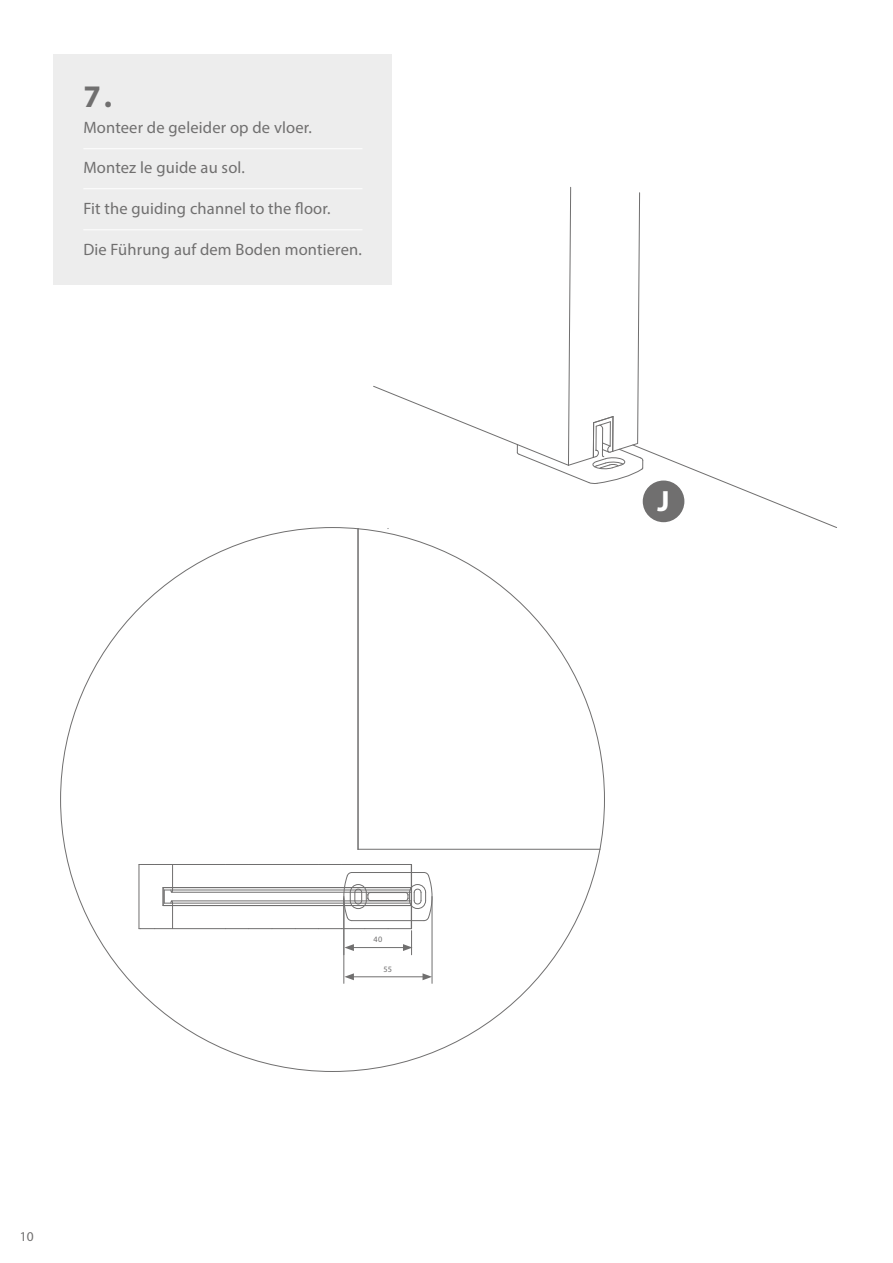
<style>
.page{position:relative;width:893px;height:1263px;background:#fff}
.page>*{position:absolute;margin:0;border:0;box-sizing:border-box;transform-origin:0 0}
.t1{font:700 31.5px "Myriad Pro";color:#706f6f}
.t2{font:700 29.4px "Myriad Pro";color:#fff}
.t3{font:16.5px "Myriad Pro";letter-spacing:.01em;color:#706f6f}
.t4{font:13.5px "Myriad Pro";color:#706f6f}
.t5{font:8.25px "Myriad Pro";color:#706f6f}
</style>
<div class="page">
<svg style="left:373px;top:187px;width:464px;height:342px"></svg>
<hr style="left:343px;top:896px;width:1px;height:87px;background:#706f6f">
<hr style="left:432px;top:896px;width:1px;height:87px;background:#706f6f">
<hr style="left:358px;top:849px;width:242px;height:1px;background:#706f6f">
<hr style="left:358px;top:528px;width:1px;height:321px;background:#706f6f">
<hr style="left:357px;top:528px;width:1px;height:321px;background:#706f6f">
<hr style="left:155px;top:864px;width:71px;height:1px;background:#706f6f">
<hr style="left:155px;top:928px;width:71px;height:1px;background:#706f6f">
<svg style="left:139px;top:864px;width:16px;height:1px"></svg>
<hr style="left:138px;top:864px;width:1px;height:65px;background:#706f6f">
<svg style="left:139px;top:928px;width:16px;height:1px"></svg>
<svg style="left:226px;top:864px;width:185px;height:1px"></svg>
<hr style="left:411px;top:864px;width:1px;height:65px;background:#706f6f">
<hr style="left:352px;top:920px;width:60px;height:1px;background:#706f6f">
<hr style="left:352px;top:872px;width:60px;height:1px;background:#706f6f">
<svg style="left:343px;top:872px;width:28px;height:49px"></svg>
<svg style="left:405px;top:871px;width:28px;height:50px"></svg>
<hr style="left:163px;top:887px;width:249px;height:1px;background:#706f6f">
<hr style="left:163px;top:905px;width:249px;height:1px;background:#706f6f">
<hr style="left:164px;top:903px;width:248px;height:1px;background:#706f6f">
<hr style="left:164px;top:889px;width:248px;height:1px;background:#706f6f">
<hr style="left:172px;top:892px;width:240px;height:1px;background:#706f6f">
<hr style="left:172px;top:900px;width:240px;height:1px;background:#706f6f">
<svg style="left:163px;top:865px;width:10px;height:64px"></svg>
<div style="left:54px;top:54px;width:338px;height:231px;background:#ededed"></div>
<hr style="left:83px;top:148px;width:279px;height:1px;background:#fff">
<hr style="left:83px;top:188px;width:279px;height:1px;background:#fff">
<hr style="left:83px;top:229px;width:279px;height:1px;background:#fff">
<div style="left:643px;top:480px;width:41px;height:42px;background:#706f6f;border-radius:50%"></div>
<hr style="left:352px;top:976px;width:73px;height:1px;background:#706f6f">
<svg style="left:344px;top:973px;width:10px;height:7px"></svg>
<svg style="left:423px;top:973px;width:9px;height:7px"></svg>
<svg style="left:226px;top:928px;width:186px;height:27px"></svg>
<h1 class="t1" style="left:83px;top:76px;width:30px">7.</h1>
<p class="t3" style="left:83px;top:117px;width:230px">Monteer de geleider op de vloer.</p>
<p class="t3" style="left:83px;top:158px;width:163px">Montez le guide au sol.</p>
<p class="t3" style="left:83px;top:198px;width:249px">Fit the guiding channel to the floor.</p>
<p class="t3" style="left:83px;top:239px;width:280px">Die Führung auf dem Boden montieren.</p>
<p class="t4" style="left:20px;top:1228px;width:15px">10</p>
<p class="t5" style="left:374px;top:934px;width:10px">40</p>
<p class="t5" style="left:383px;top:964px;width:10px">55</p>
<h2 class="t2" style="left:657px;top:482px;width:14px">J</h2>
</div>
